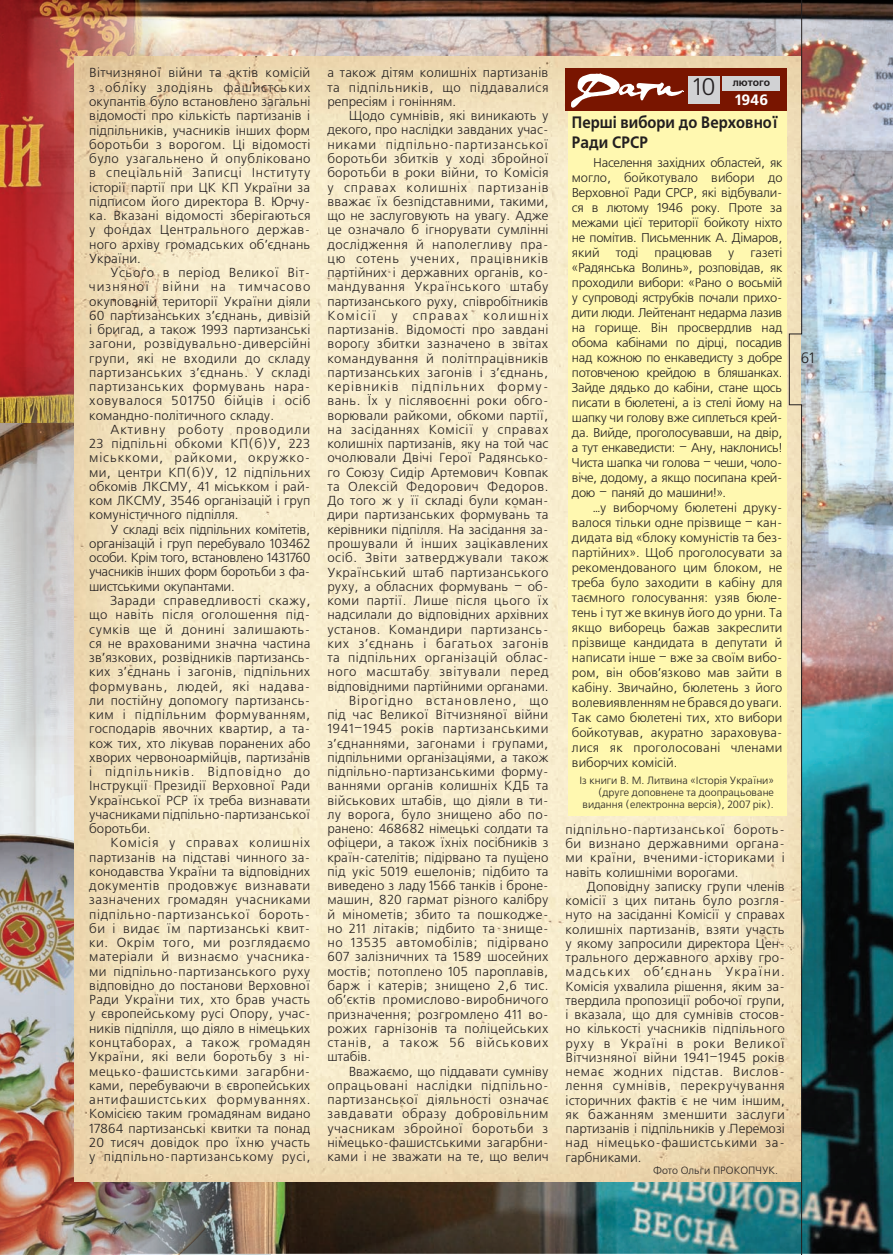
<style>
.page{position:relative;width:893px;height:1255px;background:#fff}
.page>*{position:absolute;margin:0;border:0;box-sizing:border-box;transform-origin:0 0}
.t1{font:24px "Free Set C";color:#231f20}
.podzagolovok{font:700 16.5px/19.8px "Free Set C";color:#231f20;scale:.9 1}
.t2{font:700 15px "Free Set C";color:#fff}
.foto{font:15px "Free Set C";color:#231f20}
.text_freeset{font:13.05px/14.2px "Free Set C";letter-spacing:.02em;color:#231f20;text-align:justify}
.text_second{font:12.75px/15px "Free Set C";letter-spacing:-.025em;color:#231f20;text-align:justify}
.text_second-2{font:12.75px "Free Set C";color:#231f20}
.foto-2{font:10.5px/12px "Free Set C";color:#231f20;text-align:right}
.t3{font:700 10.5px "Free Set C";color:#231f20}
</style>
<div class="page">
<img style="left:0;top:833px;width:263px;height:421px">
<img style="left:0;top:0;width:893px;height:787px">
<img style="left:21px;top:466px;width:872px;height:786px">
<img style="left:75px;top:57px;width:714px;height:1123px">
<div style="left:568px;top:68px;width:219px;height:747px;background:#fff8b0"></div>
<div style="left:566px;top:68px;width:221px;height:43px;background:#791500"></div>
<svg style="left:571px;top:73px;width:113px;height:35px"></svg>
<div style="left:722px;top:76px;width:58px;height:15px;background:#d1d2d4"></div>
<div style="left:688px;top:76px;width:32px;height:28px;background:#d1d2d4"></div>
<svg style="left:789px;top:0;width:13px;height:1254px;background:#d3c7a7"></svg>
<p class="text_freeset" style="left:89px;top:66px;width:223px">Вітчизняної війни та актів комісій з обліку злодіянь фашистських окупантів було встановлено загальні відомості про кількість партизанів і підпільників, учасників інших форм боротьби з ворогом. Ці відомості було узагальнено й опубліковано в спеціальній Записці Інституту історії партії при ЦК КП України за підписом його директора В. Юрчу&shy;ка. Вказані відомості зберігаються у фондах Центрального держав&shy;ного архіву громадських об’єднань України.</p>
<p class="text_freeset" style="left:89px;top:266px;width:223px;text-align:left;text-indent:21px">Усього в період Великої Віт&shy;чизняної війни на тимчасово окупованій території України діяли<br>60 партизанських з’єднань, дивізій і бригад, а також 1993 партизанські загони, розвідувально-диверсійні групи, які не входили до складу партизанських з’єднань. У складі партизанських формувань нара&shy;ховувалося 501750 бійців і осіб командно-політичного складу.</p>
<p class="text_freeset" style="left:89px;top:423px;width:223px;text-indent:21px">Активну роботу проводили 23 підпільні обкоми КП(б)У, 223 міськкоми, райкоми, окружко&shy;ми, центри КП(б)У, 12 підпільних обкомів ЛКСМУ, 41 міськком і рай&shy;ком ЛКСМУ, 3546 організацій і груп комуністичного підпілля.</p>
<p class="text_freeset" style="left:89px;top:522px;width:223px;text-indent:21px">У складі всіх підпільних комітетів, організацій і груп перебувало 103462 особи. Крім того, встановлено 1431760 учасників інших форм боротьби з фа&shy;шистськими окупантами.</p>
<p class="text_freeset" style="left:89px;top:594px;width:223px;text-align:left;text-indent:21px">Заради справедливості скажу, що навіть після оголошення під&shy;сумків ще й донині залишають&shy;ся не врахованими значна частина зв’язкових, розвідників партизансь&shy;ких з’єднань і загонів, підпільних формувань, людей, які надава&shy;ли постійну допомогу партизансь&shy;ким і підпільним формуванням, господарів явочних квартир, а та&shy;кож тих, хто лікував поранених або хворих червоноармійців, партизанів і підпільників. Відповідно до<br>Інструкції Президії Верховної Ради<br>Української РСР їх треба визнавати учасниками підпільно-партизанської боротьби.</p>
<p class="text_freeset" style="left:89px;top:836px;width:223px;text-align:left;text-indent:21px">Комісія у справах колишніх партизанів на підставі чинного за&shy;конодавства України та відповідних документів продовжує визнавати зазначених громадян учасниками підпільно-партизанської бороть&shy;би і видає їм партизанські квит&shy;ки. Окрім того, ми розглядаємо матеріали й визнаємо учасника&shy;ми підпільно-партизанського руху відповідно до постанови Верховної Ради України тих, хто брав участь у європейському русі Опору, учас&shy;ників підпілля, що діяло в німецьких концтаборах, а також громадян України, які вели боротьбу з ні&shy;мецько-фашистськими загарбни&shy;ками, перебуваючи в європейських антифашистських формуваннях.<br>Комісією таким громадянам видано 17864 партизанські квитки та понад 20 тисяч довідок про їхню участь у підпільно-партизанському русі,</p>
<p class="text_freeset" style="left:327px;top:66px;width:223px">а також дітям колишніх партизанів та підпільників, що піддавалися репресіям і гонінням.</p>
<p class="text_freeset" style="left:327px;top:109px;width:223px;text-indent:21px">Щодо сумнівів, які виникають у декого, про наслідки завданих учас&shy;никами підпільно-партизанської боротьби збитків у ході збройної боротьби в роки війни, то Комісія у справах колишніх партизанів вважає їх безпідставними, такими, що не заслуговують на увагу. Адже це означало б ігнорувати сумлінні дослідження й наполегливу пра&shy;цю сотень учених, працівників партійних і державних органів, ко&shy;мандування Українського штабу партизанського руху, співробітників Комісії у справах колишніх партизанів. Відомості про завдані ворогу збитки зазначено в звітах командування й політпрацівників партизанських загонів і з’єднань, керівників підпільних форму&shy;вань. Їх у післявоєнні роки обго&shy;ворювали райкоми, обкоми партії, на засіданнях Комісії у справах колишніх партизанів, яку на той час очолювали Двічі Герої Радянсько&shy;го Союзу Сидір Артемович Ковпак та Олексій Федорович Федоров.<br>До того ж у її складі були коман&shy;дири партизанських формувань та керівники підпілля. На засідання за&shy;прошували й інших зацікавлених осіб. Звіти затверджували також Український штаб партизанського руху, а обласних формувань – об&shy;коми партії. Лише після цього їх надсилали до відповідних архівних установ. Командири партизансь&shy;ких з’єднань і багатьох загонів та підпільних організацій облас&shy;ного масштабу звітували перед відповідними партійними органами.</p>
<p class="text_freeset" style="left:327px;top:693px;width:223px;text-indent:21px">Вірогідно встановлено, що під час Великої Вітчизняної війни 1941–1945 років партизанськими з’єднаннями, загонами і групами, підпільними організаціями, а також підпільно-партизанськими форму&shy;ваннями органів колишніх КДБ та військових штабів, що діяли в ти&shy;лу ворога, було знищено або по&shy;ранено: 468682 німецькі солдати та офіцери, а також їхніх посібників з країн-сателітів; підірвано та пущено під укіс 5019 ешелонів; підбито та виведено з ладу 1566 танків і броне&shy;машин, 820 гармат різного калібру й мінометів; збито та пошкодже&shy;но 211 літаків; підбито та знище&shy;но 13535 автомобілів; підірвано 607 залізничних та 1589 шосейних мостів; потоплено 105 пароплавів, барж і катерів; знищено 2,6 тис. об’єктів промислово-виробничого призначення; розгромлено 411 во&shy;рожих гарнізонів та поліцейських станів, а також 56 військових штабів.</p>
<p class="text_freeset" style="left:327px;top:1064px;width:223px;text-indent:21px">Вважаємо, що піддавати сумніву опрацьовані наслідки підпільно&shy;партизанської діяльності означає завдавати образу добровільним учасникам збройної боротьби з німецько-фашистськими загарбни&shy;ками і не зважати на те, що велич</p>
<p class="t1" style="left:693px;top:74px;width:24px">10</p>
<p class="t3" style="left:733px;top:76px;width:39px">лютого</p>
<p class="t2" style="left:735px;top:91px;width:35px">1946</p>
<p class="podzagolovok" style="left:572px;top:113px;width:231px">Перші вибори до Верховної<br>Ради СРСР</p>
<p class="text_second" style="left:572px;top:156px;width:212px;text-indent:21px">Населення західних областей, як могло, бойкотувало вибори до Верховної Ради СРСР, які відбували&shy;ся в лютому 1946 року. Проте за межами цієї території бойкоту ніхто не помітив. Письменник А. Дімаров, який</p>
<p class="text_second" style="left:572px;top:246px;width:212px;text-indent:178px">газеті «Радянська Волинь», розповідав, як проходили вибори: «Рано о восьмій у супроводі яструбків почали прихо&shy;дити люди. Лейтенант недарма лазив на горище. Він просвердлив над обома кабінами по дірці, посадив над кожною по енкаведисту з добре потовченою крейдою в бляшанках.<br>Зайде дядько до кабіни, стане щось писати в бюлетені, а із стелі йому на шапку чи голову вже сиплеться крей&shy;да. Вийде, проголосувавши, на двір, а тут енкаведисти: – Ану, наклонись!<br>Чиста шапка чи голова – чеши, чоло&shy;віче, додому, а якщо посипана крей&shy;дою – паняй до машини!».</p>
<p class="text_second" style="left:572px;top:501px;width:212px;text-indent:21px">…у виборчому бюлетені друку&shy;валося тільки одне прізвище – кан&shy;дидата від «блоку комуністів та без&shy;партійних». Щоб проголосувати за рекомендованого цим блоком, не треба було заходити в кабіну для таємного голосування: узяв бюле&shy;тень і тут же вкинув його до урни. Та якщо виборець бажав закреслити прізвище кандидата в депутати й написати інше – вже за своїм вибо&shy;ром, він обов’язково мав зайти в кабіну. Звичайно, бюлетень з його волевиявленням не брався до уваги.<br>Так само бюлетені тих, хто вибори бойкотував, акуратно зараховува&shy;лися як проголосовані членами виборчих комісій.</p>
<p class="foto-2" style="left:579px;top:774px;width:196px">Із книги В. М. Литвина «Історія України» (друге доповнене та доопрацьоване видання (електронна версія), 2007 рік).</p>
<p class="text_second" style="left:616px;top:246px;width:24px">тоді</p>
<p class="text_second-2" style="left:654px;top:246px;width:59px">працював</p>
<p class="text_second" style="left:728px;top:246px;width:8px">у</p>
<p class="text_freeset" style="left:566px;top:822px;width:221px">підпільно-партизанської бороть&shy;би визнано державними органа&shy;ми країни, вченими-істориками і навіть колишніми ворогами.</p>
<p class="text_freeset" style="left:566px;top:879px;width:221px;text-indent:21px">Доповідну записку групи членів комісії з цих питань було розгля&shy;нуто на засіданні Комісії у справах колишніх партизанів, взяти участь у якому запросили директора Цен&shy;трального державного архіву гро&shy;мадських об’єднань України.<br>Комісія ухвалила рішення, яким за&shy;твердила пропозиції робочої групи, і вказала, що для сумнівів стосов&shy;но кількості учасників підпільного руху в Україні в роки Великої Вітчизняної війни 1941–1945 років немає жодних підстав. Вислов&shy;лення сумнівів, перекручування історичних фактів є не чим іншим, як бажанням зменшити заслуги партизанів і підпільників у Перемозі над німецько-фашистськими за&shy;гарбниками.</p>
<p class="foto-2" style="left:653px;top:1165px;width:127px">Фото Ольги ПРОКОПЧУК.</p>
<p class="foto" style="left:801px;top:349px;width:15px">61</p>
</div>
